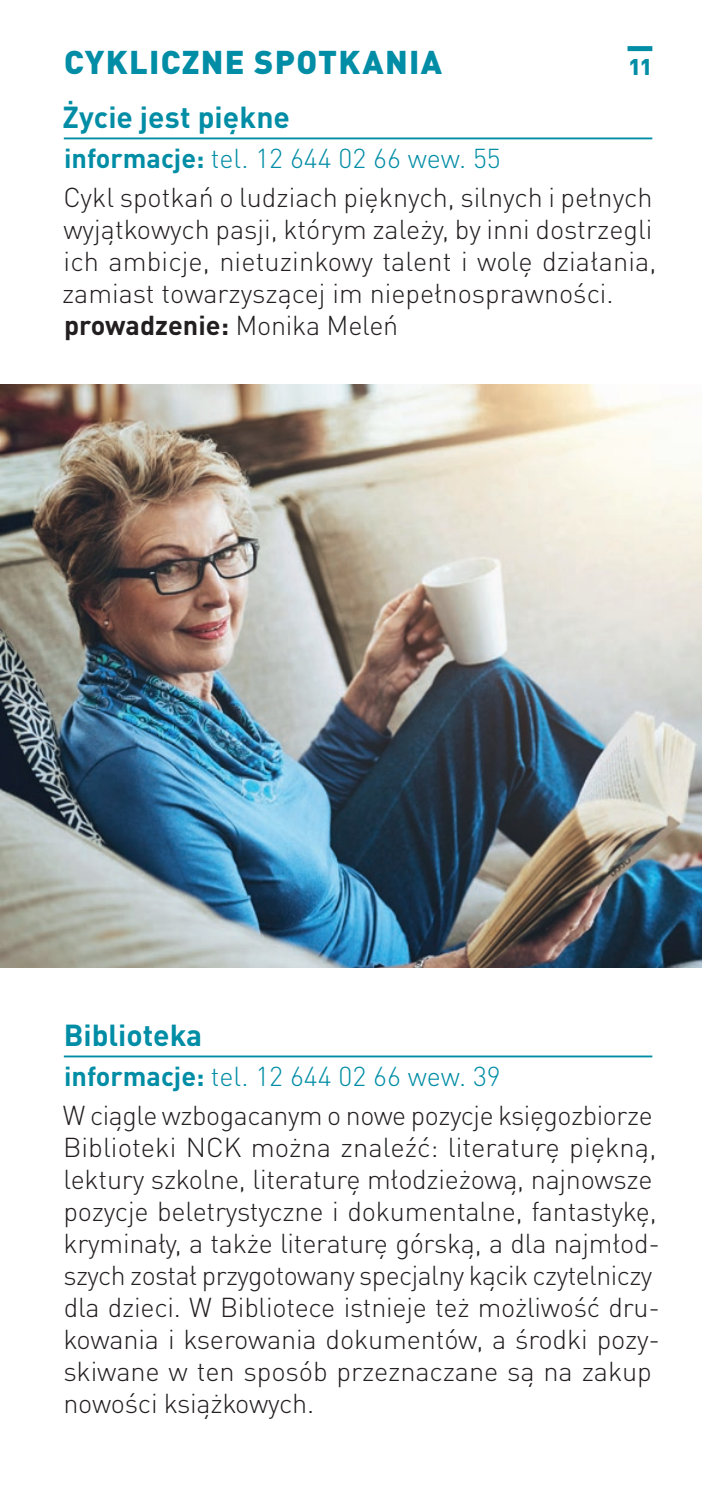
<style>
.page{position:relative;width:702px;height:1489px;background:#fff}
.page>*{position:absolute;margin:0;border:0;box-sizing:border-box;transform-origin:0 0}
.tytul{font:900 32.5px "DIN Pro";letter-spacing:.04em;color:#008da5}
.tytul-2{font:700 30px "DIN Pro";color:#008da5}
.opis{font:300 27px/32px "DIN Pro";letter-spacing:-.01em;color:#231f20}
.informacje_zapisy{font:300 27px "DIN Pro";color:#008da5}
.instruktor{font:700 27px "DIN Pro";color:#231f20}
.t1{font:900 22.5px "DIN Pro";color:#008da5}
.s1{font-weight:700}
.s2{font-weight:300}
</style>
<div class="page">
<div style="left:627px;top:46px;width:25px;height:5px;background:#008da5"></div>
<hr style="left:64px;top:137px;width:588px;height:2px;background:#008da5">
<hr style="left:64px;top:1055px;width:588px;height:2px;background:#008da5">
<img style="left:0;top:384px;width:702px;height:583px">
<p class="tytul" style="left:64px;top:35px;width:379px">CYKLICZNE SPOTKANIA</p>
<p class="t1" style="left:628px;top:47px;width:25px">11</p>
<p class="tytul-2" style="left:63px;top:92px;width:229px">Życie jest piękne</p>
<p class="informacje_zapisy" style="left:64px;top:137px;width:438px"><span class="s1">informacje:</span> tel. 12 644 02 66 wew. 55</p>
<p class="opis" style="left:62px;top:179px;width:596px">Cykl spotkań o ludziach pięknych, silnych i pełnych wyjątkowych pasji, którym zależy, by inni dostrzegli ich ambicje, nietuzinkowy talent i wolę działania, zamiast towarzyszącej im niepełnosprawności.</p>
<p class="instruktor" style="left:64px;top:302px;width:336px">prowadzenie: <span class="s2">Monika Meleń</span></p>
<p class="tytul-2" style="left:64px;top:1010px;width:140px">Biblioteka</p>
<p class="informacje_zapisy" style="left:64px;top:1055px;width:438px"><span class="s1">informacje:</span> tel. 12 644 02 66 wew. 39</p>
<p class="opis" style="left:63px;top:1096px;width:598px">W ciągle wzbogacanym o nowe pozycje księgozbiorze Biblioteki NCK można znaleźć: literaturę piękną, lektury szkolne, literaturę młodzieżową, najnowsze pozycje beletrystyczne i dokumentalne, fantastykę, kryminały, a także literaturę górską, a dla najmłod&shy;szych został przygotowany specjalny kącik czytelniczy dla dzieci. W Bibliotece istnieje też możliwość dru&shy;kowania i kserowania dokumentów, a środki pozy&shy;skiwane w ten sposób przeznaczane są na zakup nowości książkowych.</p>
</div>
